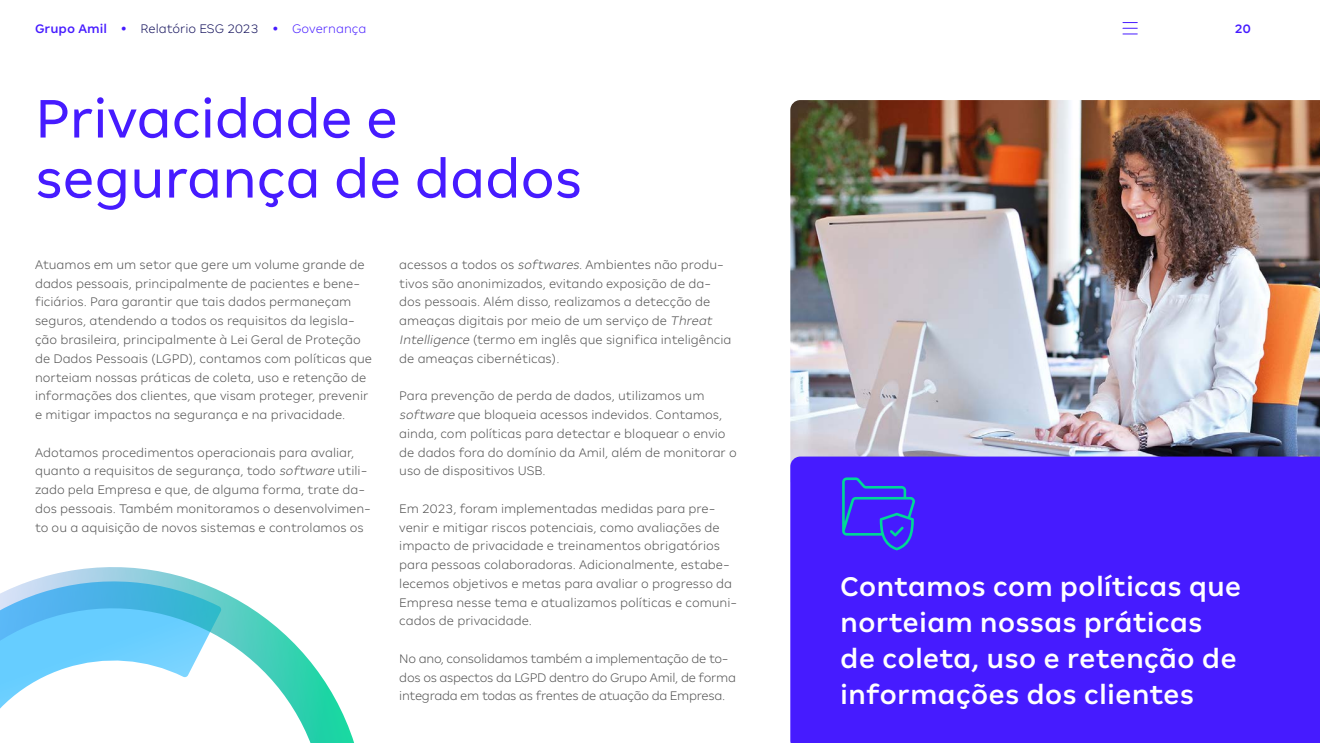
<style>
.page{position:relative;width:1320px;height:743px;background:#fff}
.page>*{position:absolute;margin:0;border:0;box-sizing:border-box;transform-origin:0 0}
.T1__28{font:60px/60px "Amil Typeface";letter-spacing:-.01em;color:#461bff}
.Olho{font:500 30px/36px "Amil Typeface";color:#fff}
.Corpo_texto_corrido{font:300 13.75px/18.8px "Amil Typeface";color:#4d4d4d}
.Corpo_texto_corrido-2{font:300 13.75px/18.8px "Amil Typeface";letter-spacing:-.02em;color:#4d4d4d}
.t1{font:300 13.75px "Amil Typeface";color:#0f0d59}
.t2{font:500 13.75px "Amil Typeface";color:#461bff}
.s1{font-weight:500;color:#461bff}
.s2{font-weight:900;color:#461bff}
.s3{color:#461bff}
.s4{font-style:italic}
</style>
<div class="page">
<svg style="left:0;top:567px;width:354px;height:175px"></svg>
<img style="left:790px;top:100px;width:530px;height:356px">
<div style="left:790px;top:456px;width:530px;height:286px;background:#461bff"></div>
<svg style="left:842px;top:477px;width:73px;height:73px;background:#383fea"></svg>
<svg style="left:1123px;top:22px;width:14px;height:12px"></svg>
<p class="t1" style="left:35px;top:20px;width:333px"><span class="s1">Grupo Amil</span> <span class="s2">•</span> Relatório ESG 2023 <span class="s2">•</span> <span class="s3">Governança</span></p>
<p class="t2" style="left:1235px;top:20px;width:17px">20</p>
<p class="T1__28" style="left:35px;top:88px;width:549px">Privacidade e segurança de dados</p>
<p class="Corpo_texto_corrido" style="left:35px;top:255px;width:339px">Atuamos em um setor que gere um volume grande de dados pessoais, principalmente de pacientes e bene&shy;ficiários. Para garantir que tais dados permaneçam seguros, atendendo a todos os requisitos da legisla&shy;ção brasileira, principalmente à Lei Geral de Proteção de Dados Pessoais (LGPD), contamos com políticas que norteiam nossas práticas de coleta, uso e retenção de informações dos clientes, que visam proteger, prevenir e mitigar impactos na segurança e na privacidade.</p>
<p class="Corpo_texto_corrido" style="left:35px;top:442px;width:338px">Adotamos procedimentos operacionais para avaliar, quanto a requisitos de segurança, todo <span class="s4">software</span> utili&shy;zado pela Empresa e que, de alguma forma, trate da&shy;dos pessoais. Também monitoramos o desenvolvimen&shy;to ou a aquisição de novos sistemas e controlamos os</p>
<p class="Corpo_texto_corrido" style="left:399px;top:255px;width:334px">acessos a todos os <span class="s4">softwares</span>. Ambientes não produ&shy;tivos são anonimizados, evitando exposição de da&shy;dos pessoais. Além disso, realizamos a detecção de ameaças digitais por meio de um serviço de <span class="s4">Threat Intelligence</span> (termo em inglês que significa inteligência de ameaças cibernéticas).</p>
<p class="Corpo_texto_corrido" style="left:399px;top:386px;width:339px">Para prevenção de perda de dados, utilizamos um <span class="s4">software</span> que bloqueia acessos indevidos. Contamos, ainda, com políticas para detectar e bloquear o envio de dados fora do domínio da Amil, além de monitorar o uso de dispositivos USB.</p>
<p class="Corpo_texto_corrido" style="left:399px;top:499px;width:340px">Em 2023, foram implementadas medidas para pre&shy;venir e mitigar riscos potenciais, como avaliações de impacto de privacidade e treinamentos obrigatórios para pessoas colaboradoras. Adicionalmente, estabe&shy;lecemos objetivos e metas para avaliar o progresso da Empresa nesse tema e atualizamos políticas e comuni&shy;cados de privacidade.</p>
<p class="Corpo_texto_corrido-2" style="left:399px;top:649px;width:338px">No ano, consolidamos também a implementação de to&shy;dos os aspectos da LGPD dentro do Grupo Amil, de forma integrada em todas as frentes de atuação da Empresa.</p>
<p class="Olho" style="left:840px;top:567px;width:403px">Contamos com políticas que norteiam nossas práticas de coleta, uso e retenção de informações dos clientes</p>
</div>
